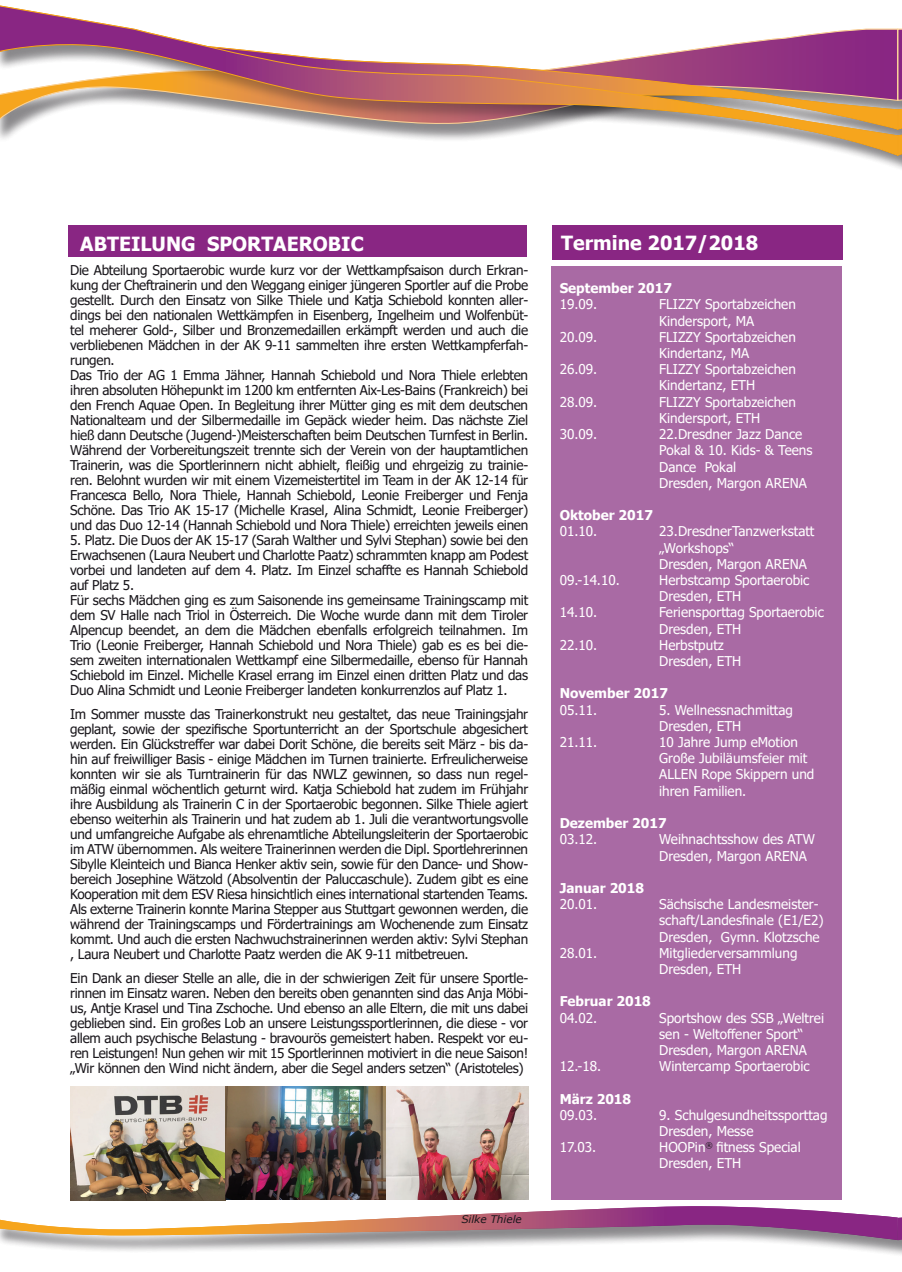
<style>
.page{position:relative;width:902px;height:1272px;background:#fff}
.page>*{position:absolute;margin:0;border:0;box-sizing:border-box;transform-origin:0 0}
.t1{font:700 19.5px "Tahoma";color:#fff}
.t2{font:13.5px/15px "Tahoma";letter-spacing:-.02em;color:#1a171c}
.t3{font:13.5px/16.2px "Tahoma";color:#fff}
.t4{font:700 13.5px "Tahoma";color:#fff}
.t5{font:italic 10.5px "Verdana";color:#1a171c}
</style>
<div class="page">
<svg style="left:0;top:5px;width:897px;height:151px"></svg>
<hr style="left:899px;top:7px;width:2px;height:166px;background:#1a171c;opacity:.3">
<svg style="left:897px;top:7px;width:4px;height:149px"></svg>
<div style="left:0;top:1208px;width:901px;height:50px;background:#1a171c;opacity:.3"></div>
<div style="left:68px;top:225px;width:458px;height:32px;background:#892683"></div>
<div style="left:551px;top:225px;width:291px;height:35px;background:#892683"></div>
<div style="left:551px;top:267px;width:290px;height:932px;background:#a96aa4"></div>
<hr style="left:899px;top:1208px;width:2px;height:50px;background:#1a171c;opacity:.3">
<svg style="left:0;top:1206px;width:901px;height:34px"></svg>
<img style="left:70px;top:1086px;width:458px;height:114px">
<h1 class="t1" style="left:80px;top:230px;width:285px">ABTEILUNG SPORTAEROBIC</h1>
<h1 class="t1" style="left:561px;top:229px;width:198px">Termine 2017/2018</h1>
<p class="t2" style="left:70px;top:263px;width:459px">Die Abteilung Sportaerobic wurde kurz vor der Wettkampfsaison durch Erkran&shy;kung der Cheftrainerin und den Weggang einiger jüngeren Sportler auf die Probe gestellt. Durch den Einsatz von Silke Thiele und Katja Schiebold konnten aller&shy;dings bei den nationalen Wettkämpfen in Eisenberg, Ingelheim und Wolfenbüt&shy;tel meherer Gold-, Silber und Bronzemedaillen erkämpft werden und auch die verbliebenen Mädchen in der AK 9-11 sammelten ihre ersten Wettkampferfah&shy;rungen.<br>Das Trio der AG 1 Emma Jähner, Hannah Schiebold und Nora Thiele erlebten ihren absoluten Höhepunkt im 1200 km entfernten Aix-Les-Bains (Frankreich) bei den French Aquae Open. In Begleitung ihrer Mütter ging es mit dem deutschen Nationalteam und der Silbermedaille im Gepäck wieder heim. Das nächste Ziel hieß dann Deutsche (Jugend-)Meisterschaften beim Deutschen Turnfest in Berlin.<br>Während der Vorbereitungszeit trennte sich der Verein von der hauptamtlichen Trainerin, was die Sportlerinnern nicht abhielt, fleißig und ehrgeizig zu trainie&shy;ren. Belohnt wurden wir mit einem Vizemeistertitel im Team in der AK 12-14 für Francesca Bello, Nora Thiele, Hannah Schiebold, Leonie Freiberger und Fenja Schöne. Das Trio AK 15-17 (Michelle Krasel, Alina Schmidt, Leonie Freiberger) und das Duo 12-14 (Hannah Schiebold und Nora Thiele) erreichten jeweils einen</p>
<p class="t2" style="left:70px;top:533px;width:459px">5. Platz. Die Duos der AK 15-17 (Sarah Walther und Sylvi Stephan) sowie bei den Erwachsenen (Laura Neubert und Charlotte Paatz) schrammten knapp am Podest vorbei und landeten auf dem 4. Platz. Im Einzel schaffte es Hannah Schiebold auf Platz 5.<br>Für sechs Mädchen ging es zum Saisonende ins gemeinsame Trainingscamp mit dem SV Halle nach Triol in Österreich. Die Woche wurde dann mit dem Tiroler Alpencup beendet, an dem die Mädchen ebenfalls erfolgreich teilnahmen. Im Trio (Leonie Freiberger, Hannah Schiebold und Nora Thiele) gab es es bei die&shy;sem zweiten internationalen Wettkampf eine Silbermedaille, ebenso für Hannah Schiebold im Einzel. Michelle Krasel errang im Einzel einen dritten Platz und das Duo Alina Schmidt und Leonie Freiberger landeten konkurrenzlos auf Platz 1.</p>
<p class="t2" style="left:70px;top:707px;width:459px;text-align:justify">Im Sommer musste das Trainerkonstrukt neu gestaltet, das neue Trainingsjahr geplant, sowie der spezifische Sportunterricht an der Sportschule abgesichert werden. Ein Glückstreffer war dabei Dorit Schöne, die bereits seit März - bis da&shy;hin auf freiwilliger Basis - einige Mädchen im Turnen trainierte. Erfreulicherweise konnten wir sie als Turntrainerin für das NWLZ gewinnen, so dass nun regel&shy;mäßig einmal wöchentlich geturnt wird. Katja Schiebold hat zudem im Frühjahr ihre Ausbildung als Trainerin C in der Sportaerobic begonnen. Silke Thiele agiert ebenso weiterhin als Trainerin und hat zudem ab 1. Juli die verantwortungsvolle und umfangreiche Aufgabe als ehrenamtliche Abteilungsleiterin der Sportaerobic im ATW übernommen. Als weitere Trainerinnen werden die Dipl. Sportlehrerinnen Sibylle Kleinteich und Bianca Henker aktiv sein, sowie für den Dance- und Show&shy;bereich Josephine Wätzold (Absolventin der Paluccaschule). Zudem gibt es eine Kooperation mit dem ESV Riesa hinsichtlich eines international startenden Teams.<br>Als externe Trainerin konnte Marina Stepper aus Stuttgart gewonnen werden, die während der Trainingscamps und Fördertrainings am Wochenende zum Einsatz kommt. Und auch die ersten Nachwuchstrainerinnen werden aktiv: Sylvi Stephan , Laura Neubert und Charlotte Paatz werden die AK 9-11 mitbetreuen.</p>
<p class="t2" style="left:70px;top:971px;width:459px;text-align:justify">Ein Dank an dieser Stelle an alle, die in der schwierigen Zeit für unsere Sportle&shy;rinnen im Einsatz waren. Neben den bereits oben genannten sind das Anja Möbi&shy;us, Antje Krasel und Tina Zschoche. Und ebenso an alle Eltern, die mit uns dabei geblieben sind. Ein großes Lob an unsere Leistungssportlerinnen, die diese - vor allem auch psychische Belastung - bravourös gemeistert haben. Respekt vor eu&shy;ren Leistungen! Nun gehen wir mit 15 Sportlerinnen motiviert in die neue Saison! „Wir können den Wind nicht ändern, aber die Segel anders setzen“ (Aristoteles)</p>
<p class="t5" style="left:461px;top:1212px;width:62px">Silke Thiele</p>
<p class="t4" style="left:559px;top:279px;width:114px">September 2017</p>
<p class="t3" style="left:559px;top:297px;width:39px">19.09.</p>
<p class="t3" style="left:659px;top:297px;width:138px">FLIZZY Sportabzeichen<br>Kindersport, MA</p>
<p class="t3" style="left:559px;top:329px;width:39px">20.09.</p>
<p class="t3" style="left:659px;top:329px;width:138px">FLIZZY Sportabzeichen<br>Kindertanz, MA</p>
<p class="t3" style="left:559px;top:362px;width:39px">26.09.</p>
<p class="t3" style="left:659px;top:362px;width:138px">FLIZZY Sportabzeichen<br>Kindertanz, ETH</p>
<p class="t3" style="left:559px;top:394px;width:39px">28.09.</p>
<p class="t3" style="left:659px;top:394px;width:138px">FLIZZY Sportabzeichen<br>Kindersport, ETH</p>
<p class="t3" style="left:559px;top:427px;width:39px">30.09.</p>
<p class="t3" style="left:659px;top:427px;width:155px">22.Dresdner Jazz Dance<br>Pokal &amp; 10. Kids- &amp; Teens<br>Dance Pokal<br>Dresden, Margon ARENA</p>
<p class="t4" style="left:559px;top:505px;width:95px">Oktober 2017</p>
<p class="t3" style="left:559px;top:524px;width:39px">01.10.</p>
<p class="t3" style="left:659px;top:524px;width:157px">23.DresdnerTanzwerkstatt „Workshops“<br>Dresden, Margon ARENA</p>
<p class="t3" style="left:559px;top:572px;width:62px">09.-14.10.</p>
<p class="t3" style="left:659px;top:572px;width:152px">Herbstcamp Sportaerobic<br>Dresden, ETH</p>
<p class="t3" style="left:559px;top:605px;width:39px">14.10.</p>
<p class="t3" style="left:659px;top:605px;width:166px">Feriensporttag Sportaerobic<br>Dresden, ETH</p>
<p class="t3" style="left:559px;top:637px;width:39px">22.10.</p>
<p class="t3" style="left:659px;top:637px;width:84px">Herbstputz<br>Dresden, ETH</p>
<p class="t4" style="left:559px;top:684px;width:110px">November 2017</p>
<p class="t3" style="left:559px;top:702px;width:39px">05.11.</p>
<p class="t3" style="left:659px;top:702px;width:135px">5. Wellnessnachmittag<br>Dresden, ETH</p>
<p class="t3" style="left:559px;top:734px;width:39px">21.11.</p>
<p class="t3" style="left:659px;top:734px;width:157px">10 Jahre Jump eMotion<br>Große Jubiläumsfeier mit<br>ALLEN Rope Skippern und ihren Familien.</p>
<p class="t4" style="left:559px;top:813px;width:109px">Dezember 2017</p>
<p class="t3" style="left:559px;top:832px;width:39px">03.12.</p>
<p class="t3" style="left:659px;top:832px;width:157px">Weihnachtsshow des ATW<br>Dresden, Margon ARENA</p>
<p class="t4" style="left:559px;top:878px;width:86px">Januar 2018</p>
<p class="t3" style="left:559px;top:896px;width:39px">20.01.</p>
<p class="t3" style="left:659px;top:896px;width:166px">Sächsische Landesmeister&shy;schaft/Landesfinale (E1/E2)<br>Dresden, Gymn. Klotzsche</p>
<p class="t3" style="left:559px;top:945px;width:39px">28.01.</p>
<p class="t3" style="left:659px;top:945px;width:140px">Mitgliederversammlung<br>Dresden, ETH</p>
<p class="t4" style="left:559px;top:991px;width:93px">Februar 2018</p>
<p class="t3" style="left:559px;top:1010px;width:39px">04.02.</p>
<p class="t3" style="left:659px;top:1010px;width:166px">Sportshow des SSB „Weltrei sen - Weltoffener Sport“<br>Dresden, Margon ARENA</p>
<p class="t3" style="left:559px;top:1058px;width:43px">12.-18.</p>
<p class="t3" style="left:659px;top:1058px;width:152px">Wintercamp Sportaerobic</p>
<p class="t4" style="left:559px;top:1089px;width:73px">März 2018</p>
<p class="t3" style="left:559px;top:1107px;width:39px">09.03.</p>
<p class="t3" style="left:659px;top:1107px;width:170px">9. Schulgesundheitssporttag<br>Dresden, Messe</p>
<p class="t3" style="left:559px;top:1139px;width:38px">17.03.</p>
<p class="t3" style="left:659px;top:1139px;width:143px">HOOPin<sup>®</sup> fitness Special<br>Dresden, ETH</p>
<h1 class="t1" style="left:561px;top:398px;width:199px">AKTUELLE TERMINE</h1>
</div>
